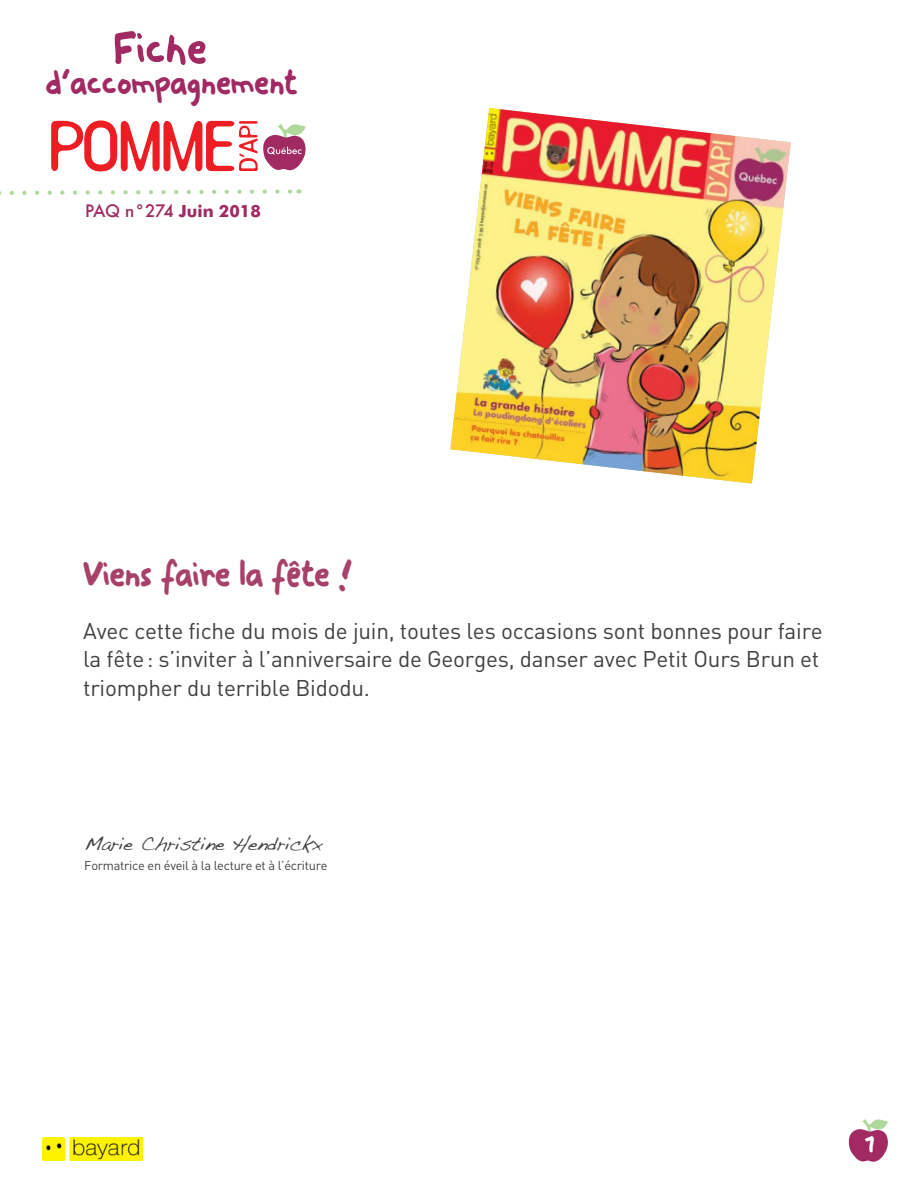
<style>
.page{position:relative;width:918px;height:1188px;background:#fff}
.page>*{position:absolute;margin:0;border:0;box-sizing:border-box;transform-origin:0 0}
.t1{font:57.15px "Sergio 1";color:#a02a61}
.t2{font:45px "Sergio 1";letter-spacing:-.01em;color:#a7416a}
.t3{font:43.05px "Sergio 1";color:#a02a61}
.t4{font:28.5px "Sergio 1";color:#fff}
.t5{font:22.5px/28.5px "DIN";letter-spacing:-.01em;color:#414042}
.t6{font:19.8px "Handwriting Dakota";letter-spacing:-.02em;color:#414042}
.t7{font:500 16.8px "Futura";letter-spacing:-.045em;color:#a02a61}
.t8{font:12.75px "DIN";letter-spacing:-.02em;color:#414042}
.s1{font-family:"Futura BT";font-weight:700}
</style>
<div class="page">
<svg style="left:849px;top:1119px;width:39px;height:43px"></svg>
<img style="left:43px;top:1138px;width:99px;height:23px">
<svg style="left:51px;top:120px;width:255px;height:52px"></svg>
<svg style="left:0;top:189px;width:299px;height:6px"></svg>
<img style="left:450px;top:108px;width:341px;height:376px">
<h1 class="t1" style="left:114px;top:14px;width:95px">Fiche</h1>
<h3 class="t3" style="left:46px;top:57px;width:253px">d’accompagnement</h3>
<p class="t7" style="left:85px;top:199px;width:177px">PAQ n°274 <span class="s1">Juin 2018</span></p>
<h2 class="t2" style="left:83px;top:547px;width:270px">Viens faire la fête !</h2>
<p class="t5" style="left:83px;top:616px;width:741px">Avec cette fiche du mois de juin, toutes les occasions sont bonnes pour faire la fête: s’inviter à l’anniversaire de Georges, danser avec Petit Ours Brun et triompher du terrible Bidodu.</p>
<p class="t6" style="left:84px;top:832px;width:240px">Marie Christine Hendrickx</p>
<p class="t8" style="left:84px;top:857px;width:245px">Formatrice en éveil à la lecture et à l’écriture</p>
<p class="t4" style="left:865px;top:1127px;width:11px">1</p>
</div>
